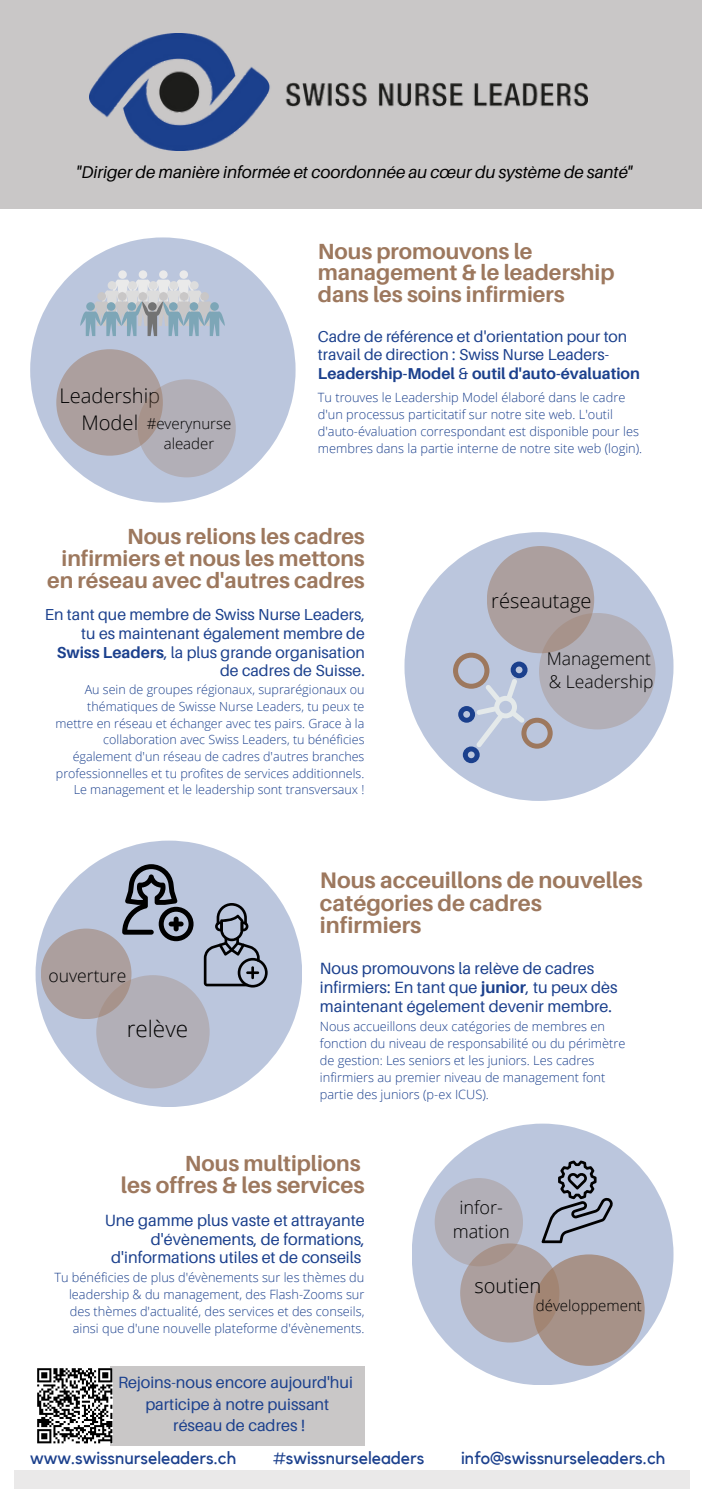
<style>
.page{position:relative;width:702px;height:1489px;background:#fff}
.page>*{position:absolute;margin:0;border:0;box-sizing:border-box;transform-origin:0 0}
.t1{font:700 22.5px/22.5px "Aileron";color:#9d785e}
.t2{font:300 22.5px "Open Sans";color:#000}
.t3{font:700 22px/21.8px "Aileron";color:#9d785e}
.t4{font:700 21.75px/21.5px "Aileron";color:#9d785e;text-align:right}
.t5{font:300 20.25px/26.8px "Open Sans";color:#000;text-align:center}
.t6{font:300 20px "Open Sans";color:#000}
.t7{font:300 18px/24px "Open Sans";color:#000;text-align:center}
.t8{font:17.5px "Kollektif";color:#1b408d}
.t9{font:300 17.5px/23.2px "Open Sans";color:#000}
.t10{font:italic 17px "Aileron";color:#000}
.t11{font:16.25px/19px "Aileron";color:#1b408d}
.t12{font:16px/18.5px "Aileron";color:#1b408d;text-align:right}
.t13{font:15.75px/18.5px "Aileron";color:#1b408d}
.t14{font:300 15px/20px "Open Sans";color:#000;text-align:center}
.t15{font:300 12.75px/17px "Open Sans";color:#1b408d}
.t16{font:300 12.5px/16.8px "Open Sans";color:#1b408d;text-align:right}
.s1{font-weight:700}
</style>
<div class="page">
<div style="left:0;top:0;width:701px;height:208px;background:#c9c7c7"></div>
<svg style="left:30px;top:237px;width:265px;height:266px;fill:#bbc6dd"></svg>
<svg style="left:404px;top:532px;width:269px;height:269px;fill:#bcc7dd"></svg>
<svg style="left:36px;top:840px;width:266px;height:267px"></svg>
<svg style="left:412px;top:1123px;width:261px;height:262px;fill:#bbc6dd"></svg>
<div style="left:14px;top:1470px;width:675px;height:19px;background:#eae9e9"></div>
<img style="left:89px;top:34px;width:498px;height:116px">
<svg style="left:41px;top:864px;width:226px;height:224px;background:#b1b5c3"></svg>
<div style="left:118px;top:270px;width:9px;height:9px;background:#eaeaea;border-radius:50%"></div>
<div style="left:139px;top:270px;width:8px;height:9px;background:#eaeaea;border-radius:50%"></div>
<div style="left:159px;top:270px;width:8px;height:9px;background:#eaeaea;border-radius:50%"></div>
<div style="left:179px;top:270px;width:9px;height:9px;background:#eaeaea;border-radius:50%"></div>
<svg style="left:80px;top:279px;width:145px;height:57px;background:#b3c0cc"></svg>
<svg style="left:453px;top:546px;width:202px;height:217px;background:#b6b8c4"></svg>
<svg style="left:56px;top:349px;width:180px;height:128px;background:#b3b0b9"></svg>
<div style="left:533px;top:1254px;width:111px;height:112px;background:#a79288;border-radius:50%"></div>
<svg style="left:434px;top:1160px;width:178px;height:182px"></svg>
<div style="left:110px;top:1366px;width:254px;height:79px;background:#c9c7c7"></div>
<svg style="left:37px;top:1368px;width:75px;height:75px"></svg>
<h3 class="t10" style="left:77px;top:162px;width:557px">"Diriger de manière informée et coordonnée au cœur du système de santé"</h3>
<h3 class="t5" style="left:59px;top:382px;width:102px">Leadership<br>Model</h3>
<p class="t14" style="left:147px;top:413px;width:86px">#everynurse aleader</p>
<h2 class="t3" style="left:318px;top:240px;width:298px">Nous promouvons le management &amp; le leadership dans les soins infirmiers</h2>
<p class="t13" style="left:318px;top:327px;width:323px">Cadre de référence et d'orientation pour ton travail de direction : Swiss Nurse Leaders-<br><span class="s1">Leadership-Model</span> &amp; <span class="s1">outil d'auto-évaluation</span></p>
<p class="t15" style="left:318px;top:388px;width:326px">Tu trouves le Leadership Model élaboré dans le cadre d'un processus particitatif sur notre site web. L'outil d'auto-évaluation correspondant est disponible pour les membres dans la partie interne de notre site web (login).</p>
<h3 class="t4" style="left:47px;top:525px;width:319px">Nous relions les cadres infirmiers et nous les mettons en réseau avec d'autres cadres</h3>
<p class="t12" style="left:45px;top:605px;width:321px">En tant que membre de Swiss Nurse Leaders, tu es maintenant également membre de <span class="s1">Swiss Leaders</span>, la plus grande organisation de cadres de Suisse.</p>
<p class="t16" style="left:55px;top:681px;width:310px">Au sein de groupes régionaux, suprarégionaux ou thématiques de Swisse Nurse Leaders, tu peux te mettre en réseau et échanger avec tes pairs. Grace à la collaboration avec Swiss Leaders, tu bénéficies également d'un réseau de cadres d'autres branches professionnelles et tu profites de services additionnels.<br>Le management et le leadership sont transversaux !</p>
<h3 class="t6" style="left:491px;top:587px;width:102px">réseautage</h3>
<h3 class="t9" style="left:546px;top:646px;width:108px">Management &amp; Leadership</h3>
<h3 class="t9" style="left:49px;top:963px;width:79px">ouverture</h3>
<h1 class="t2" style="left:127px;top:1012px;width:63px">relève</h1>
<h1 class="t1" style="left:320px;top:869px;width:324px">Nous acceuillons de nouvelles catégories de cadres infirmiers</h1>
<p class="t11" style="left:320px;top:958px;width:299px">Nous promouvons la relève de cadres infirmiers: En tant que <span class="s1">junior</span>, tu peux dès maintenant égelement devenir membre.</p>
<p class="t15" style="left:320px;top:1017px;width:307px">Nous accueillons deux catégories de membres en fonction du niveau de responsabilité ou du périmètre de gestion: Les seniors et les juniors. Les cadres infirmiers au premier niveau de management font partie des juniors (p-ex ICUS).</p>
<h3 class="t4" style="left:185px;top:1152px;width:177px">Nous multiplions</h3>
<h1 class="t1" style="left:121px;top:1173px;width:245px">les offres &amp; les services</h1>
<p class="t11" style="left:105px;top:1211px;width:261px;text-align:right">Une gamme plus vaste et attrayante d'évènements, de formations, d'informations utiles et de conseils</p>
<p class="t15" style="left:69px;top:1268px;width:297px;text-align:justify;text-indent:-15px">Tu bénéficies de plus d'évènements sur les thèmes du leadership &amp; du management, des Flash-Zooms sur des thèmes d'actualité, des services et des conseils, ainsi que d'une nouvelle plateforme d'évènements.</p>
<p class="t11" style="left:118px;top:1371px;width:236px;line-height:21.8px;text-align:center">Rejoins-nous encore aujourd'hui participe à notre puissant réseau de cadres !</p>
<h3 class="t7" style="left:452px;top:1195px;width:58px">infor&shy;mation</h3>
<h3 class="t6" style="left:474px;top:1271px;width:68px">soutien</h3>
<p class="t14" style="left:535px;top:1295px;width:107px">développement</p>
<h3 class="t8" style="left:30px;top:1450px;width:208px">www.swissnurseleaders.ch</h3>
<h3 class="t8" style="left:273px;top:1450px;width:153px">#swissnurseleaders</h3>
<h3 class="t8" style="left:461px;top:1450px;width:206px">info@swissnurseleaders.ch</h3>
</div>
